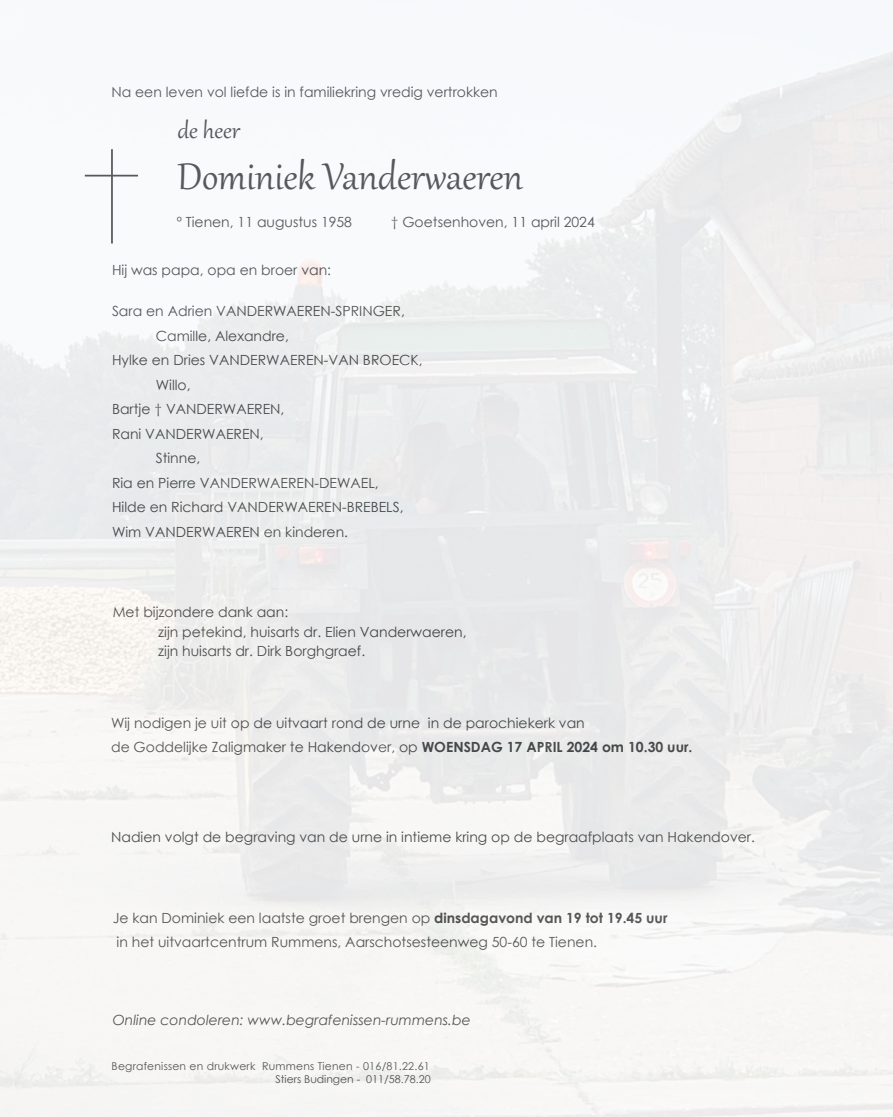
<style>
.page{position:relative;width:893px;height:1117px;background:#fff}
.page>*{position:absolute;margin:0;border:0;box-sizing:border-box;transform-origin:0 0}
.t1{font:45.5px "Gabriola";color:#4b4c4d}
.t2{font:28px "Gabriola";color:#4b4c4d}
.t3{font:14px "Century Gothic";color:#4b4c4d}
.t4{font:italic 14px "Century Gothic";color:#4b4c4d}
.t5{font:10.85px "Century Gothic";letter-spacing:.02em;color:#4b4c4d}
.t6{font:10.85px "Century Gothic";color:#4b4c4d}
.s1{font-weight:700}
</style>
<div class="page">
<img style="left:0;top:51px;width:893px;height:1065px">
<p class="t3" style="left:111px;top:82px;width:388px">Na een leven vol liefde is in familiekring vredig vertrokken</p>
<p class="t2" style="left:177px;top:112px;width:64px">de heer</p>
<p class="t1" style="left:177px;top:147px;width:347px">Dominiek Vanderwaeren</p>
<p class="t3" style="left:177px;top:212px;width:177px">º Tienen, 11 augustus 1958</p>
<p class="t3" style="left:391px;top:212px;width:205px">† Goetsenhoven, 11 april 2024</p>
<p class="t3" style="left:112px;top:260px;width:221px">Hij was papa, opa en broer van:</p>
<p class="t3" style="left:112px;top:301px;width:294px">Sara en Adrien VANDERWAEREN-SPRINGER,</p>
<p class="t3" style="left:156px;top:326px;width:135px">Camille, Alexandre,</p>
<p class="t3" style="left:112px;top:350px;width:312px">Hylke en Dries VANDERWAEREN-VAN BROECK,</p>
<p class="t3" style="left:156px;top:375px;width:36px">Willo,</p>
<p class="t3" style="left:112px;top:399px;width:174px">Bartje † VANDERWAEREN,</p>
<p class="t3" style="left:112px;top:424px;width:153px">Rani VANDERWAEREN,</p>
<p class="t3" style="left:156px;top:448px;width:46px">Stinne,</p>
<p class="t3" style="left:112px;top:473px;width:268px">Ria en Pierre VANDERWAEREN-DEWAEL,</p>
<p class="t3" style="left:112px;top:497px;width:293px">Hilde en Richard VANDERWAEREN-BREBELS,</p>
<p class="t3" style="left:112px;top:522px;width:238px">Wim VANDERWAEREN en kinderen.</p>
<p class="t3" style="left:113px;top:602px;width:177px">Met bijzondere dank aan:</p>
<p class="t3" style="left:158px;top:621px;width:310px">zijn petekind, huisarts dr. Elien Vanderwaeren,</p>
<p class="t3" style="left:158px;top:641px;width:208px">zijn huisarts dr. Dirk Borghgraef.</p>
<p class="t3" style="left:111px;top:712px;width:475px">Wij nodigen je uit op de uitvaart rond de urne in de parochiekerk van</p>
<p class="t3" style="left:111px;top:737px;width:583px">de Goddelijke Zaligmaker te Hakendover, op <span class="s1">WOENSDAG 17 APRIL 2024 om 10.30 uur.</span></p>
<p class="t3" style="left:111px;top:827px;width:645px">Nadien volgt de begraving van de urne in intieme kring op de begraafplaats van Hakendover.</p>
<p class="t3" style="left:113px;top:907px;width:556px">Je kan Dominiek een laatste groet brengen op <span class="s1">dinsdagavond van 19 tot 19.45 uur</span></p>
<p class="t3" style="left:117px;top:932px;width:482px">in het uitvaartcentrum Rummens, Aarschotsesteenweg 50-60 te Tienen.</p>
<p class="t4" style="left:113px;top:1010px;width:360px">Online condoleren: www.begrafenissen-rummens.be</p>
<p class="t5" style="left:112px;top:1058px;width:320px">Begrafenissen en drukwerk Rummens Tienen - 016/81.22.61</p>
<p class="t6" style="left:276px;top:1071px;width:157px">Stiers Budingen - 011/58.78.20</p>
</div>
